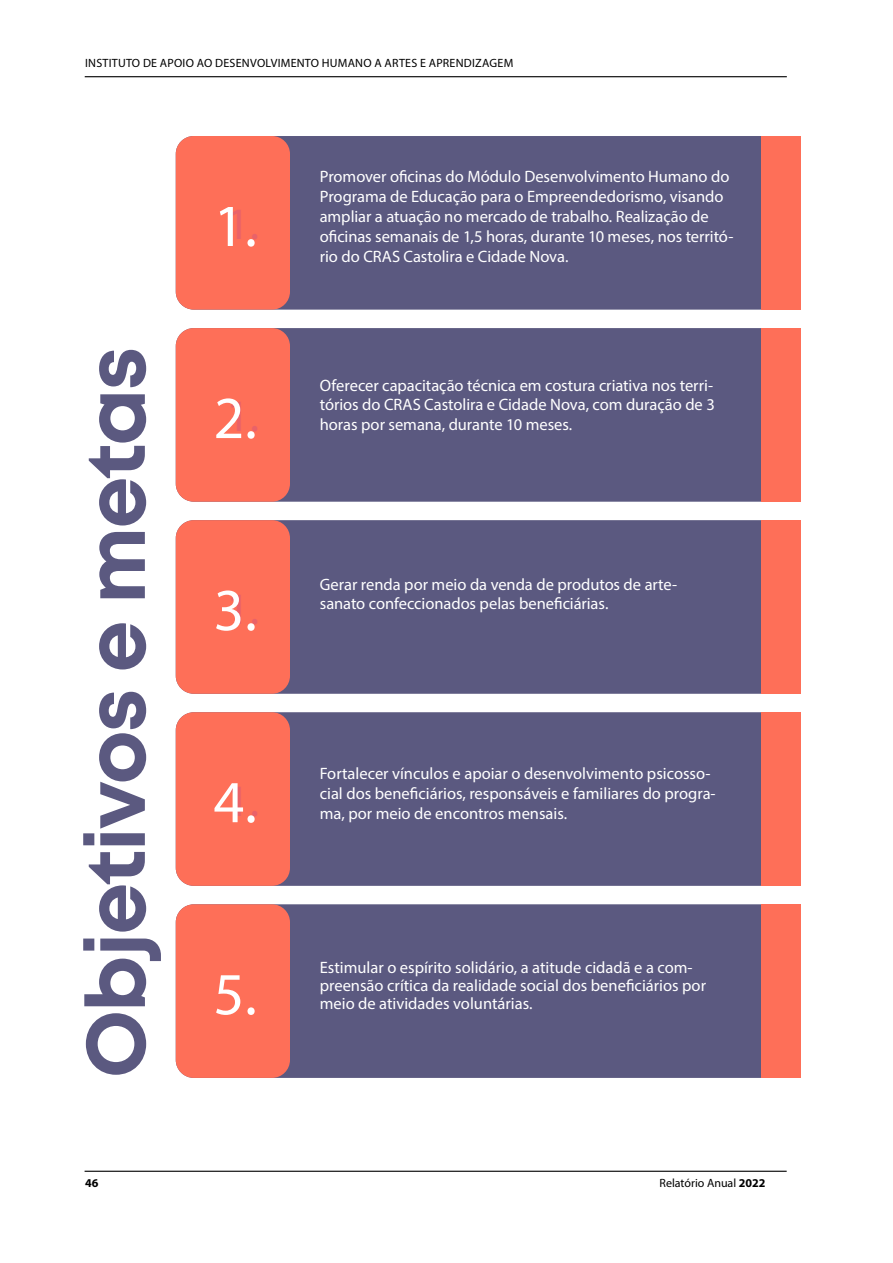
<style>
.page{position:relative;width:893px;height:1263px;background:#fff}
.page>*{position:absolute;margin:0;border:0;box-sizing:border-box;transform-origin:0 0}
.t1{font:700 82.5px "Mont";letter-spacing:-.02em;color:#5b5980}
.t2{font:60px "Myriad Pro";color:#fff}
.t3{font:16.5px/19.8px "Myriad Pro";color:#fff}
.t4{font:12px "Myriad Pro";letter-spacing:.02em;color:#000}
.t5{font:12px "Myriad Pro";color:#000}
.t6{font:700 12px "Myriad Pro";color:#000}
.s1{font-size:45px;color:#e96269}
.s2{font-weight:700}
</style>
<div class="page">
<hr style="left:85px;top:76px;width:702px;height:1px;background:#000">
<hr style="left:85px;top:1171px;width:702px;height:1px;background:#000">
<div style="left:176px;top:136px;width:613px;height:174px;background:#5b5980;border-radius:18px"></div>
<div style="left:176px;top:328px;width:613px;height:174px;background:#5b5980;border-radius:18px"></div>
<div style="left:176px;top:520px;width:613px;height:174px;background:#5b5980;border-radius:18px"></div>
<div style="left:176px;top:712px;width:613px;height:174px;background:#5b5980;border-radius:18px"></div>
<div style="left:176px;top:904px;width:613px;height:174px;background:#5b5980;border-radius:18px"></div>
<div style="left:176px;top:136px;width:114px;height:174px;background:#fe6f58;border-radius:18px"></div>
<div style="left:176px;top:328px;width:114px;height:174px;background:#fe6f58;border-radius:18px"></div>
<div style="left:176px;top:520px;width:114px;height:174px;background:#fe6f58;border-radius:18px"></div>
<div style="left:176px;top:712px;width:114px;height:174px;background:#fe6f58;border-radius:18px"></div>
<div style="left:176px;top:904px;width:114px;height:174px;background:#fe6f58;border-radius:18px"></div>
<div style="left:761px;top:136px;width:39px;height:174px;background:#fe6f58"></div>
<div style="left:761px;top:328px;width:39px;height:174px;background:#fe6f58"></div>
<div style="left:761px;top:520px;width:39px;height:174px;background:#fe6f58"></div>
<div style="left:761px;top:712px;width:39px;height:174px;background:#fe6f58"></div>
<div style="left:761px;top:904px;width:39px;height:174px;background:#fe6f58"></div>
<p class="t4" style="left:85px;top:55px;width:430px">INSTITUTO DE APOIO AO DESENVOLVIMENTO HUMANO A ARTES E APRENDIZAGEM</p>
<h1 class="t1" style="left:62px;top:1078px;width:733px;rotate:-90deg">Objetivos e metas</h1>
<h2 class="t2" style="left:214px;top:189px;width:47px">1.<span class="s1">1.</span></h2>
<h2 class="t2" style="left:214px;top:381px;width:47px">2.<span class="s1">1.</span></h2>
<h2 class="t2" style="left:214px;top:573px;width:47px">3.<span class="s1">1.</span></h2>
<h2 class="t2" style="left:214px;top:765px;width:47px">4.<span class="s1">1.</span></h2>
<h2 class="t2" style="left:214px;top:957px;width:45px">5.</h2>
<p class="t3" style="left:320px;top:167px;width:415px">Promover oficinas do Módulo Desenvolvimento Humano do Programa de Educação para o Empreendedorismo, visando ampliar a atuação no mercado de trabalho. Realização de oficinas semanais de 1,5 horas, durante 10 meses, nos territó&shy;rio do CRAS Castolira e Cidade Nova.</p>
<p class="t3" style="left:320px;top:375px;width:397px;text-align:justify">Oferecer capacitação técnica em costura criativa nos terri&shy;tórios do CRAS Castolira e Cidade Nova, com duração de 3 horas por semana, durante 10 meses.</p>
<p class="t3" style="left:320px;top:574px;width:359px">Gerar renda por meio da venda de produtos de arte&shy;sanato confeccionados pelas beneficiárias.</p>
<p class="t3" style="left:320px;top:763px;width:397px">Fortalecer vínculos e apoiar o desenvolvimento psicosso&shy;cial dos beneficiários, responsáveis e familiares do progra&shy;ma, por meio de encontros mensais.</p>
<p class="t3" style="left:320px;top:959px;width:388px;line-height:18px">Estimular o espírito solidário, a atitude cidadã e a com&shy;preensão crítica da realidade social dos beneficiários por meio de atividades voluntárias.</p>
<p class="t6" style="left:85px;top:1175px;width:15px">46</p>
<p class="t5" style="left:659px;top:1175px;width:107px">Relatório Anual <span class="s2">2022</span></p>
</div>
